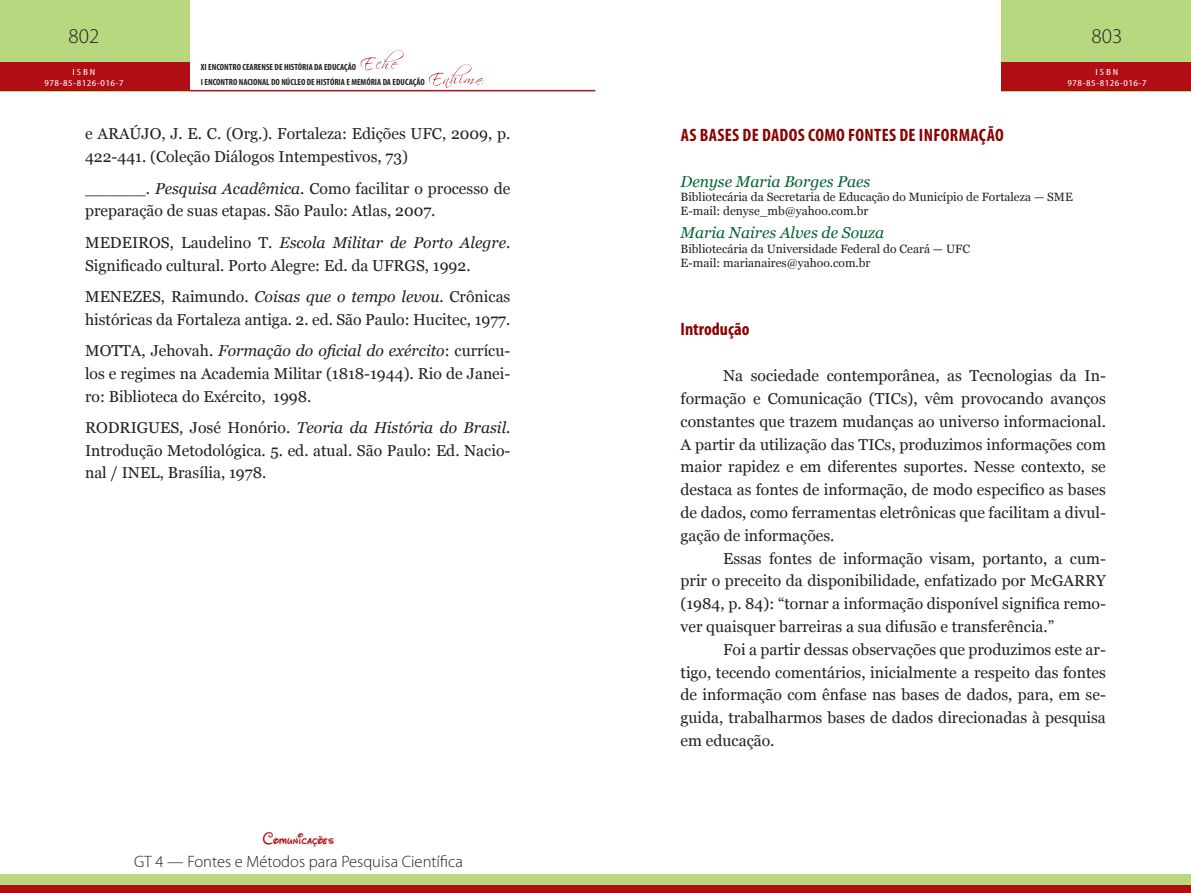
<style>
.page{position:relative;width:1191px;height:893px;background:#fff}
.page>*{position:absolute;margin:0;border:0;box-sizing:border-box;transform-origin:0 0}
.t1{font:300 21px "Myriad Pro";color:#231f20}
.TÍTULO_01{font:700 condensed 18px "Myriad Pro";letter-spacing:.02em;color:#8b0202}
.TÍTULO_02{font:700 condensed 18px "Myriad Pro";color:#8b0202}
.t2{font:300 16.5px "Myriad Pro";color:#231f20}
.t3{font:16.5px "Waltograph";letter-spacing:.01em;color:#b00d15}
.t4{font:15.75px/22.8px "Georgia";color:#231f20;text-align:justify}
.AUTOR{font:italic 15.75px "Georgia";color:#00652e}
.DADOS_AUTOR{font:12px "Georgia";color:#231f20}
.t5{font:700 condensed 9px/15px "Myriad Pro";color:#231f20}
.t6{font:condensed 9px/10.8px "Myriad Pro";letter-spacing:.04em;color:#fff;text-align:center;scale:1.3 1}
.s1{font-style:italic}
</style>
<div class="page">
<div style="left:595px;top:874px;width:596px;height:19px;background:#b7d87e"></div>
<div style="left:595px;top:885px;width:596px;height:8px;background:#b00d15"></div>
<div style="left:1001px;top:0;width:190px;height:91px;background:#b7d87e"></div>
<div style="left:1001px;top:63px;width:190px;height:28px;background:#b00d15"></div>
<hr style="left:189px;top:90px;width:406px;height:1px;background:#b00d15">
<div style="left:0;top:0;width:189px;height:91px;background:#b7d87e"></div>
<div style="left:0;top:63px;width:189px;height:28px;background:#b00d15"></div>
<svg style="left:361px;top:50px;width:43px;height:20px"></svg>
<svg style="left:429px;top:64px;width:55px;height:24px"></svg>
<div style="left:0;top:874px;width:595px;height:19px;background:#b7d87e"></div>
<div style="left:0;top:885px;width:595px;height:8px;background:#b00d15"></div>
<h1 class="t1" style="left:69px;top:24px;width:32px">802</h1>
<p class="t5" style="left:201px;top:60px;width:225px">XI ENCONTRO CEARENSE DE HISTÓRIA DA EDUCAÇÃO<br>I ENCONTRO NACIONAL DO NÚCLEO DE HISTÓRIA E MEMÓRIA DA EDUCAÇÃO</p>
<p class="t6" style="left:44px;top:66px;width:62px">ISBN<br>978-85-8126-016-7</p>
<p class="t4" style="left:85px;top:123px;width:427px">e ARAÚJO, J. E. C. (Org.). Fortaleza: Edições UFC, 2009, p.<br>422-441. (Coleção Diálogos Intempestivos, 73)</p>
<p class="t4" style="left:85px;top:177px;width:427px">______. <span class="s1">Pesquisa Acadêmica</span>. Como facilitar o processo de preparação de suas etapas. São Paulo: Atlas, 2007.</p>
<p class="t4" style="left:85px;top:231px;width:427px">MEDEIROS, Laudelino T. <span class="s1">Escola Militar de Porto Alegre</span>.<br>Significado cultural. Porto Alegre: Ed. da UFRGS, 1992.</p>
<p class="t4" style="left:85px;top:285px;width:427px">MENEZES, Raimundo. <span class="s1">Coisas que o tempo levou</span>. Crônicas históricas da Fortaleza antiga. 2. ed. São Paulo: Hucitec, 1977.</p>
<p class="t4" style="left:85px;top:339px;width:427px">MOTTA, Jehovah. <span class="s1">Formação do oficial do exército</span>: currícu&shy;los e regimes na Academia Militar (1818-1944). Rio de Janei&shy;ro: Biblioteca do Exército, 1998.</p>
<p class="t4" style="left:85px;top:416px;width:427px">RODRIGUES, José Honório. <span class="s1">Teoria da História do Brasil</span>.<br>Introdução Metodológica. 5. ed. atual. São Paulo: Ed. Nacio&shy;nal / INEL, Brasília, 1978.</p>
<p class="t3" style="left:263px;top:826px;width:73px">Comunicações</p>
<p class="t2" style="left:134px;top:852px;width:330px">GT 4 — Fontes e Métodos para Pesquisa Científica</p>
<h1 class="t1" style="left:1091px;top:24px;width:32px">803</h1>
<p class="t6" style="left:1067px;top:66px;width:62px">ISBN<br>978-85-8126-016-7</p>
<p class="TÍTULO_01" style="left:680px;top:124px;width:324px">AS BASES DE DADOS COMO FONTES DE INFORMAÇÃO</p>
<p class="AUTOR" style="left:680px;top:171px;width:191px">Denyse Maria Borges Paes</p>
<p class="DADOS_AUTOR" style="left:680px;top:190px;width:394px">Bibliotecária da Secretaria de Educação do Município de Fortaleza — SME</p>
<p class="DADOS_AUTOR" style="left:680px;top:204px;width:189px">E-mail: denyse_mb@yahoo.com.br</p>
<p class="AUTOR" style="left:680px;top:223px;width:205px">Maria Naires Alves de Souza</p>
<p class="DADOS_AUTOR" style="left:680px;top:241px;width:291px">Bibliotecária da Universidade Federal do Ceará — UFC</p>
<p class="DADOS_AUTOR" style="left:680px;top:256px;width:191px">E-mail: marianaires@yahoo.com.br</p>
<p class="TÍTULO_02" style="left:680px;top:318px;width:70px">Introdução</p>
<p class="t4" style="left:680px;top:365px;width:427px;text-indent:43px">Na sociedade contemporânea, as Tecnologias da In&shy;formação e Comunicação (TICs), vêm provocando avanços constantes que trazem mudanças ao universo informacional.<br>A partir da utilização das TICs, produzimos informações com maior rapidez e em diferentes suportes. Nesse contexto, se destaca as fontes de informação, de modo especifico as bases de dados, como ferramentas eletrônicas que facilitam a divul&shy;gação de informações.</p>
<p class="t4" style="left:680px;top:547px;width:427px;text-indent:43px">Essas fontes de informação visam, portanto, a cum&shy;prir o preceito da disponibilidade, enfatizado por McGARRY (1984, p. 84): “tornar a informação disponível significa remo&shy;ver quaisquer barreiras a sua difusão e transferência.”</p>
<p class="t4" style="left:680px;top:638px;width:427px;text-indent:43px">Foi a partir dessas observações que produzimos este ar&shy;tigo, tecendo comentários, inicialmente a respeito das fontes de informação com ênfase nas bases de dados, para, em se&shy;guida, trabalharmos bases de dados direcionadas à pesquisa em educação.</p>
</div>
